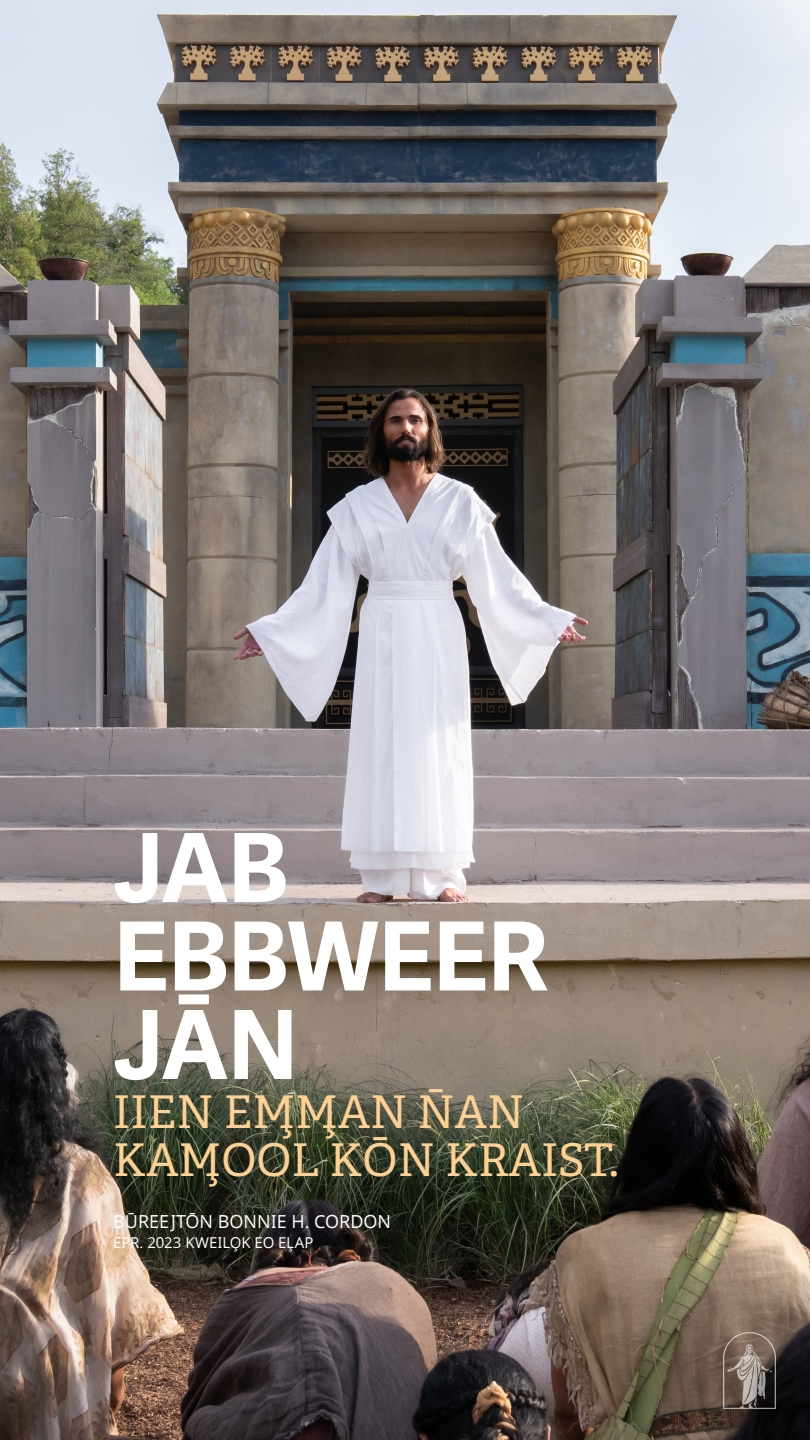
<style>
.page{position:relative;width:810px;height:1440px;background:#fff}
.page>*{position:absolute;margin:0;border:0;box-sizing:border-box;transform-origin:0 0}
.Pull_Quote_Cordon{font:700 95.25px/88.5px "Helamlds Lat";letter-spacing:-.01em;color:#fff}
.Pull_Quote_Cordon-2{font:45.08px/48.8px "Helam Slablds Lat";color:#fdd093}
.Side_QT_Citation_Cor{font:18px "Dots Solidlds Lat";color:#fff}
.Side_QT_Citation_Cor-2{font:15px "Dots Solidlds Lat";letter-spacing:-.01em;color:#fff}
</style>
<div class="page">
<img style="left:0;top:0;width:810px;height:1440px">
<img style="left:724px;top:1333px;width:51px;height:75px">
<p class="Pull_Quote_Cordon" style="left:113px;top:823px;width:437px">JAB<br>EBBWEER<br>JĀN</p>
<p class="Pull_Quote_Cordon-2" style="left:113px;top:1087px;width:507px">IIEN EM̧M̧AN N̄AN<br>KAM̧OOL KŌN KRAIST.</p>
<p class="Side_QT_Citation_Cor" style="left:113px;top:1209px;width:279px">BŪREEJTŌN BONNIE H. CORDON</p>
<p class="Side_QT_Citation_Cor-2" style="left:113px;top:1232px;width:202px">EPR. 2023 KWEILO̧K EO EĻAP</p>
</div>
